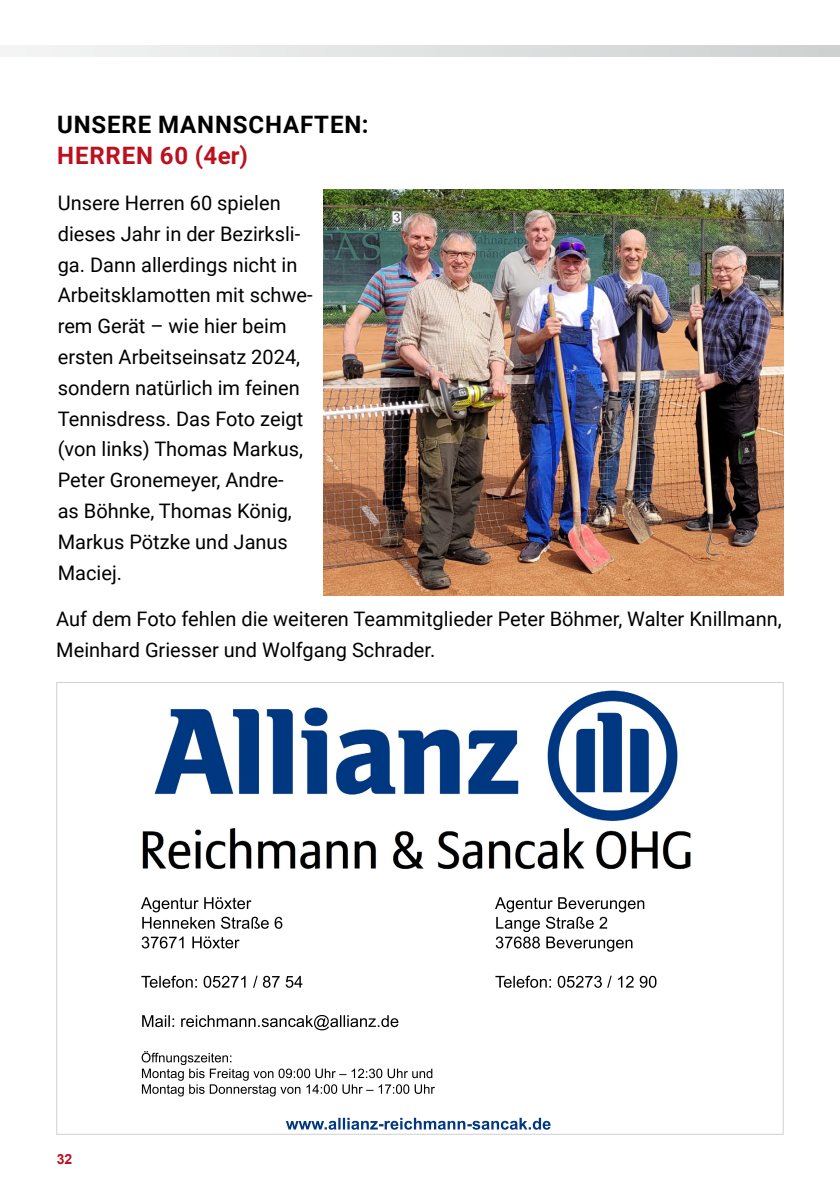
<style>
.page{position:relative;width:840px;height:1191px;background:#fff}
.page>*{position:absolute;margin:0;border:0;box-sizing:border-box;transform-origin:0 0}
.t1{font:700 24px "Roboto";letter-spacing:.035em;color:#000}
.t2{font:700 24px "Roboto";letter-spacing:.035em;color:#bc101e}
.t3{font:20px/30.8px "Roboto";color:#000}
.t4{font:700 14px "Arial";color:#bc101e}
</style>
<div class="page">
<svg style="left:0;top:45px;width:839px;height:12px"></svg>
<img style="left:142px;top:690px;width:549px;height:180px">
<svg style="left:141px;top:1051px;width:293px;height:45px"></svg>
<svg style="left:142px;top:1015px;width:256px;height:15px"></svg>
<svg style="left:141px;top:975px;width:515px;height:12px"></svg>
<svg style="left:141px;top:897px;width:503px;height:54px"></svg>
<svg style="left:286px;top:1117px;width:264px;height:12px"></svg>
<img style="left:323px;top:190px;width:459px;height:405px">
<p class="t1" style="left:57px;top:108px;width:313px">UNSERE MANNSCHAFTEN:</p>
<p class="t2" style="left:57px;top:138px;width:192px">HERREN 60 (4er)</p>
<p class="t3" style="left:58px;top:187px;width:256px">Unsere Herren 60 spielen dieses Jahr in der Bezirksli&shy;ga. Dann allerdings nicht in<br>Arbeitsklamotten mit schwe&shy;rem Gerät – wie hier beim ersten Arbeitseinsatz 2024, sondern natürlich im feinen<br>Tennisdress. Das Foto zeigt (von links) Thomas Markus,<br>Peter Gronemeyer, Andre-<br>as Böhnke, Thomas König,<br>Markus Pötzke und Janus<br>Maciej.</p>
<p class="t3" style="left:56px;top:602px;width:726px">Auf dem Foto fehlen die weiteren Teammitglieder Peter Böhmer, Walter Knillmann,<br>Meinhard Griesser und Wolfgang Schrader.</p>
<p class="t4" style="left:57px;top:1149px;width:17px">32</p>
</div>
